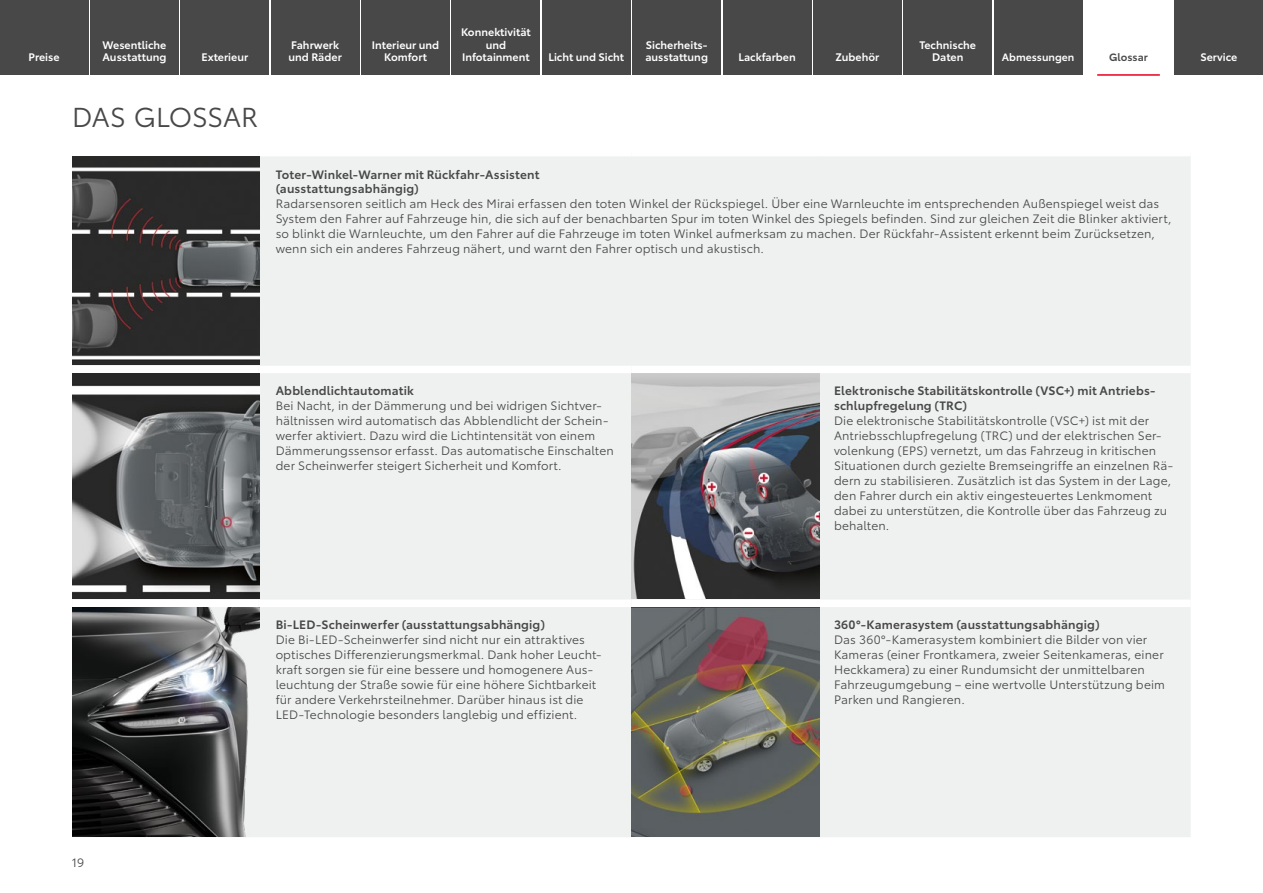
<style>
.page{position:relative;width:1263px;height:893px;background:#fff}
.page>*{position:absolute;margin:0;border:0;box-sizing:border-box;transform-origin:0 0}
._1_Headline{font:27px "Toyota Type";letter-spacing:-.01em;color:#474847}
._1_Glossar_Copy{font:12px/15px "Toyota Type";letter-spacing:.01em;color:#474847}
._1_Glossar_Head{font:600 12px/14.2px "Toyota Type";letter-spacing:.015em;color:#474847}
._1_Verlinkung{font:600 10.8px/12.9px "Toyota Type";color:#fff}
._1_Verlinkung-2{font:600 10.5px "Toyota Type";color:#fff}
._1_Verlinkung_aktuell{font:600 10.5px "Toyota Type";color:#474847}
</style>
<div class="page">
<div style="left:72px;top:156px;width:1119px;height:681px;background:#eff0f0"></div>
<div style="left:72px;top:366px;width:187px;height:7px;background:#fff"></div>
<div style="left:259px;top:366px;width:372px;height:7px;background:#fff"></div>
<div style="left:631px;top:366px;width:186px;height:7px;background:#fff"></div>
<div style="left:817px;top:366px;width:374px;height:7px;background:#fff"></div>
<div style="left:72px;top:600px;width:187px;height:7px;background:#fff"></div>
<div style="left:259px;top:600px;width:372px;height:7px;background:#fff"></div>
<div style="left:631px;top:600px;width:186px;height:7px;background:#fff"></div>
<div style="left:817px;top:600px;width:374px;height:7px;background:#fff"></div>
<img style="left:72px;top:156px;width:188px;height:208px">
<img style="left:72px;top:373px;width:188px;height:226px">
<img style="left:631px;top:373px;width:188px;height:226px">
<img style="left:72px;top:607px;width:188px;height:230px">
<img style="left:631px;top:607px;width:188px;height:230px">
<div style="left:0;top:0;width:88px;height:75px;background:#474847"></div>
<div style="left:90px;top:0;width:89px;height:75px;background:#474847"></div>
<div style="left:181px;top:0;width:88px;height:75px;background:#474847"></div>
<div style="left:271px;top:0;width:88px;height:75px;background:#474847"></div>
<div style="left:361px;top:0;width:89px;height:75px;background:#474847"></div>
<div style="left:452px;top:0;width:88px;height:75px;background:#474847"></div>
<div style="left:542px;top:0;width:88px;height:75px;background:#474847"></div>
<div style="left:633px;top:0;width:88px;height:75px;background:#474847"></div>
<div style="left:723px;top:0;width:88px;height:75px;background:#474847"></div>
<div style="left:813px;top:0;width:88px;height:75px;background:#474847"></div>
<div style="left:904px;top:0;width:88px;height:75px;background:#474847"></div>
<div style="left:994px;top:0;width:88px;height:75px;background:#474847"></div>
<hr style="left:1097px;top:74px;width:63px;height:2px;background:#e7001d">
<div style="left:1175px;top:0;width:88px;height:75px;background:#474847"></div>
<p class="_1_Verlinkung" style="left:29px;top:50px;width:32px">Preise</p>
<p class="_1_Verlinkung" style="left:102px;top:37px;width:65px">Wesentliche<br>Ausstattung</p>
<p class="_1_Verlinkung" style="left:201px;top:50px;width:48px">Exterieur</p>
<p class="_1_Headline" style="left:72px;top:97px;width:187px">DAS GLOSSAR</p>
<p class="_1_Verlinkung" style="left:288px;top:37px;width:55px">Fahrwerk und Räder</p>
<p class="_1_Verlinkung" style="left:372px;top:37px;width:69px;text-align:center">Interieur und<br>Komfort</p>
<p class="_1_Verlinkung" style="left:461px;top:24px;width:71px;text-align:center">Konnektivität und<br>Infotainment</p>
<p class="_1_Verlinkung" style="left:548px;top:50px;width:77px">Licht und Sicht</p>
<p class="_1_Verlinkung" style="left:645px;top:37px;width:64px">Sicherheits&shy;ausstattung</p>
<p class="_1_Verlinkung" style="left:738px;top:50px;width:59px">Lackfarben</p>
<p class="_1_Verlinkung" style="left:835px;top:50px;width:46px">Zubehör</p>
<p class="_1_Verlinkung" style="left:919px;top:37px;width:58px;text-align:center">Technische<br>Daten</p>
<p class="_1_Verlinkung-2" style="left:1002px;top:50px;width:74px">Abmessungen</p>
<p class="_1_Verlinkung_aktuell" style="left:1109px;top:50px;width:40px">Glossar</p>
<p class="_1_Verlinkung" style="left:1200px;top:50px;width:38px">Service</p>
<p class="_1_Glossar_Head" style="left:276px;top:166px;width:265px">Toter-Winkel-Warner mit Rückfahr-Assistent (ausstattungsabhängig)</p>
<p class="_1_Glossar_Copy" style="left:276px;top:195px;width:897px">Radarsensoren seitlich am Heck des Mirai erfassen den toten Winkel der Rückspiegel. Über eine Warnleuchte im entsprechenden Außenspiegel weist das System den Fahrer auf Fahrzeuge hin, die sich auf der benachbarten Spur im toten Winkel des Spiegels befinden. Sind zur gleichen Zeit die Blinker aktiviert, so blinkt die Warnleuchte, um den Fahrer auf die Fahrzeuge im toten Winkel aufmerksam zu machen. Der Rückfahr-Assistent erkennt beim Zurücksetzen, wenn sich ein anderes Fahrzeug nähert, und warnt den Fahrer optisch und akustisch.</p>
<p class="_1_Glossar_Head" style="left:276px;top:383px;width:140px">Abblendlichtautomatik</p>
<p class="_1_Glossar_Copy" style="left:276px;top:398px;width:340px">Bei Nacht, in der Dämmerung und bei widrigen Sichtver&shy;hältnissen wird automatisch das Abblendlicht der Schein&shy;werfer aktiviert. Dazu wird die Lichtintensität von einem Dämmerungssensor erfasst. Das automatische Einschalten der Scheinwerfer steigert Sicherheit und Komfort.</p>
<p class="_1_Glossar_Head" style="left:276px;top:617px;width:271px">Bi-LED-Scheinwerfer (ausstattungsabhängig)</p>
<p class="_1_Glossar_Copy" style="left:276px;top:632px;width:327px">Die Bi-LED-Scheinwerfer sind nicht nur ein attraktives optisches Differenzierungsmerkmal. Dank hoher Leucht&shy;kraft sorgen sie für eine bessere und homogenere Aus&shy;leuchtung der Straße sowie für eine höhere Sichtbarkeit für andere Verkehrsteilnehmer. Darüber hinaus ist die LED-Technologie besonders langlebig und effizient.</p>
<p class="_1_Glossar_Head" style="left:834px;top:383px;width:323px">Elektronische Stabilitätskontrolle (VSC+) mit Antriebs&shy;schlupfregelung (TRC)</p>
<p class="_1_Glossar_Copy" style="left:834px;top:412px;width:341px">Die elektronische Stabilitätskontrolle (VSC+) ist mit der Antriebsschlupfregelung (TRC) und der elektrischen Ser&shy;volenkung (EPS) vernetzt, um das Fahrzeug in kritischen Situationen durch gezielte Bremseingriffe an einzelnen Rä&shy;dern zu stabilisieren. Zusätzlich ist das System in der Lage, den Fahrer durch ein aktiv eingesteuertes Lenkmoment dabei zu unterstützen, die Kontrolle über das Fahrzeug zu behalten.</p>
<p class="_1_Glossar_Head" style="left:834px;top:617px;width:267px">360°-Kamerasystem (ausstattungsabhängig)</p>
<p class="_1_Glossar_Copy" style="left:834px;top:632px;width:332px">Das 360°-Kamerasystem kombiniert die Bilder von vier Kameras (einer Frontkamera, zweier Seitenkameras, einer Heckkamera) zu einer Rundumsicht der unmittelbaren Fahrzeugumgebung – eine wertvolle Unterstützung beim Parken und Rangieren.</p>
<p class="_1_Glossar_Copy" style="left:72px;top:855px;width:14px">19</p>
</div>
